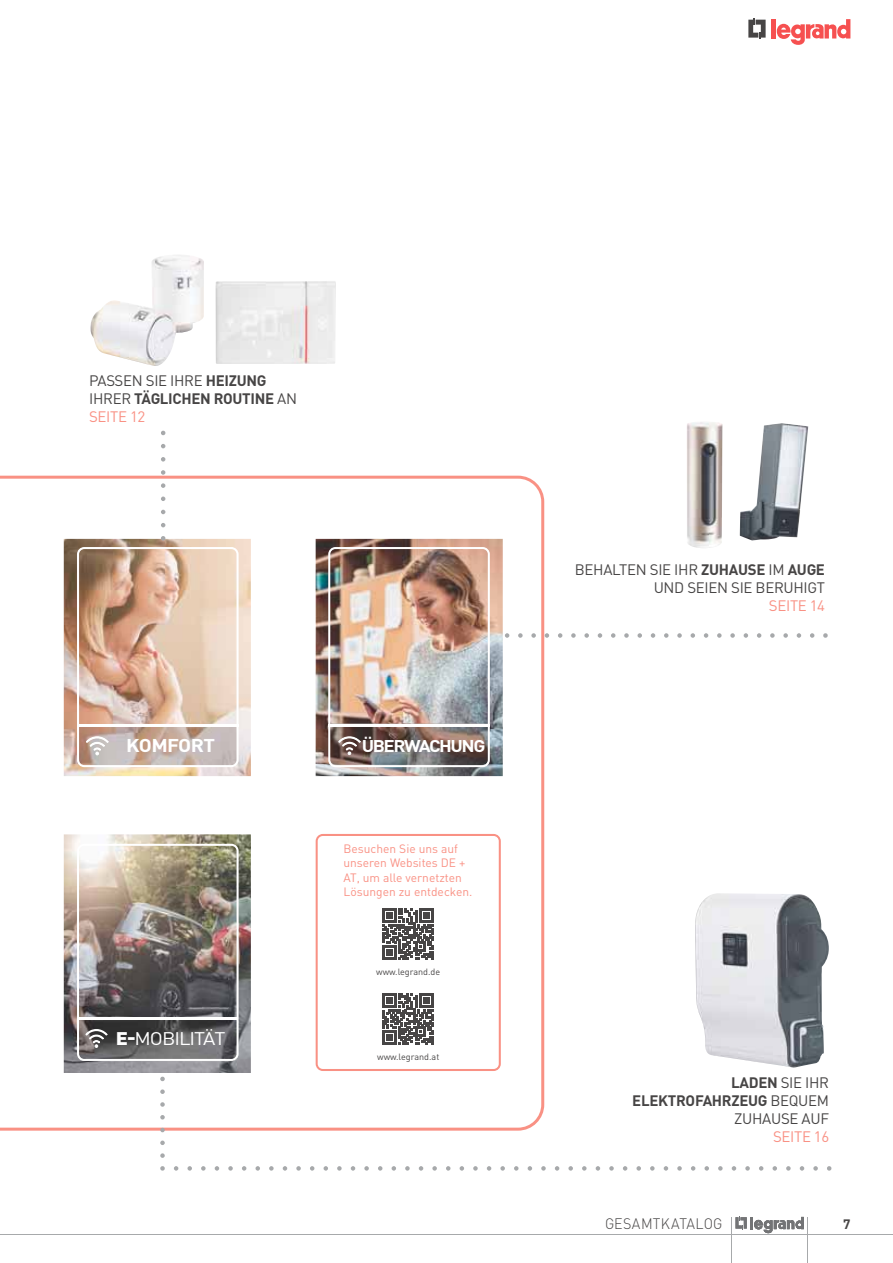
<style>
.page{position:relative;width:893px;height:1263px;background:#fff}
.page>*{position:absolute;margin:0;border:0;box-sizing:border-box;transform-origin:0 0}
.t1{font:700 18.3px "DIN Pro";letter-spacing:-.03em;color:#fff;scale:1.11 1}
.t2{font:18.15px "DIN Pro";letter-spacing:-.05em;color:#fff;scale:1.11 1}
.t3{font:700 16.8px "DIN Pro";letter-spacing:-.08em;color:#fff;scale:1.11 1}
.t4{font:15px/18px "DIN Pro";letter-spacing:-.02em;color:#474545;text-align:right}
.t5{font:700 15px/18px "DIN Pro";letter-spacing:-.02em;color:#474545}
.t6{font:300 15px "DIN Pro";letter-spacing:.025em;color:#474545;scale:.95 1}
.t7{font:700 13.5px "DIN Pro";color:#474545}
.t8{font:12px/14.4px "DIN Pro";color:#f99184}
.t9{font:9px "DIN Pro";color:#474545}
.s1{font-weight:400}
.s2{font-weight:400;color:#f99184}
.s3{font-weight:900}
.s4{font-weight:700}
.s5{color:#f99184}
</style>
<div class="page">
<hr style="left:807px;top:1217px;width:1px;height:46px;background:#a7a9ab">
<hr style="left:731px;top:1217px;width:1px;height:46px;background:#a7a9ab">
<hr style="left:0;top:1234px;width:893px;height:1px;background:#a7a9ab">
<svg style="left:748px;top:18px;width:18px;height:21px"></svg>
<hr style="left:772px;top:19px;width:4px;height:20px;background:#f65050">
<svg style="left:777px;top:19px;width:73px;height:26px"></svg>
<svg style="left:735px;top:1216px;width:69px;height:17px"></svg>
<svg style="left:0;top:476px;width:544px;height:654px"></svg>
<img style="left:64px;top:539px;width:187px;height:237px">
<img style="left:77px;top:547px;width:162px;height:220px">
<img style="left:64px;top:834px;width:187px;height:239px">
<img style="left:77px;top:844px;width:162px;height:217px">
<svg style="left:161px;top:431px;width:4px;height:109px"></svg>
<svg style="left:160px;top:1077px;width:671px;height:93px"></svg>
<img style="left:316px;top:539px;width:187px;height:237px">
<img style="left:328px;top:547px;width:500px;height:220px">
<img style="left:687px;top:422px;width:35px;height:126px">
<img style="left:740px;top:423px;width:68px;height:117px">
<img style="left:90px;top:255px;width:114px;height:111px">
<img style="left:215px;top:281px;width:121px;height:83px">
<img style="left:695px;top:893px;width:134px;height:174px">
<svg style="left:316px;top:834px;width:185px;height:237px"></svg>
<p class="t5" style="left:89px;top:373px;width:209px"><span class="s1">PASSEN SIE IHRE</span> HEIZUNG<br><span class="s1">IHRER</span> TÄGLICHEN ROUTINE <span class="s1">AN<br></span><span class="s2">SEITE</span> <span class="s2">12</span></p>
<p class="t1" style="left:126px;top:739px;width:82px">KOMFORT</p>
<p class="t3" style="left:362px;top:740px;width:113px">ÜBERWACHUNG</p>
<p class="t8" style="left:343px;top:843px;width:130px">Besuchen Sie uns auf unseren Websites DE +<br>AT, um alle vernetzten<br>Lösungen zu entdecken.</p>
<p class="t2" style="left:116px;top:1032px;width:100px"><span class="s3">E-</span>MOBILITÄT</p>
<p class="t9" style="left:376px;top:968px;width:66px">www.legrand.de</p>
<p class="t9" style="left:377px;top:1053px;width:64px">www.legrand.at</p>
<p class="t4" style="left:575px;top:562px;width:252px">BEHALTEN SIE IHR <span class="s4">ZUHAUSE</span> IM <span class="s4">AUGE<br></span>UND SEIEN SIE BERUHIGT<br><span class="s5">SEITE</span> <span class="s5">14</span></p>
<p class="t4" style="left:632px;top:1075px;width:198px"><span class="s4">LADEN</span> SIE IHR<br><span class="s4">ELEKTROFAHRZEUG</span> BEQUEM<br>ZUHAUSE AUF<br><span class="s5">SEITE</span> <span class="s5">16</span></p>
<p class="t6" style="left:605px;top:1215px;width:125px">GESAMTKATALOG</p>
<p class="t7" style="left:843px;top:1219px;width:9px">7</p>
</div>
